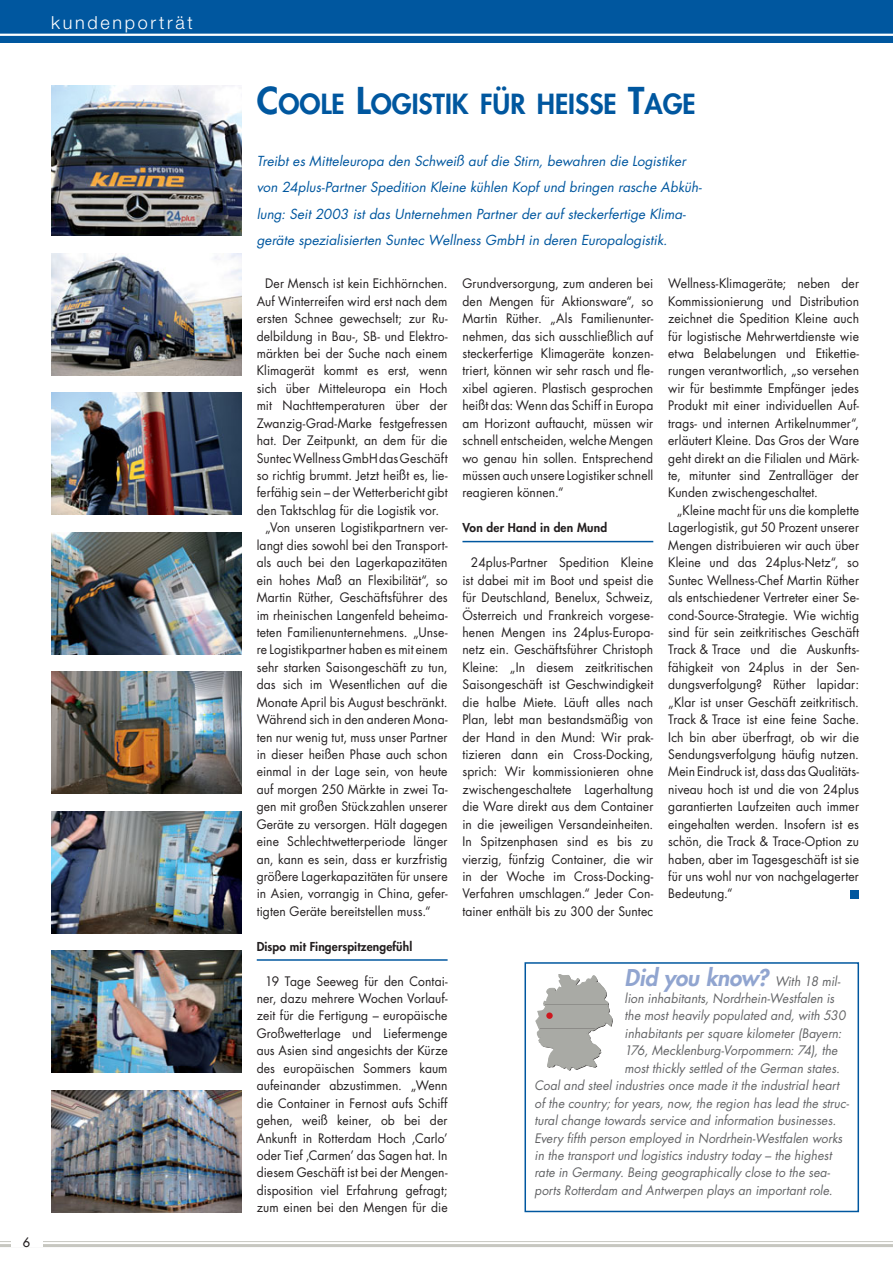
<style>
.page{position:relative;width:893px;height:1263px;background:#fff}
.page>*{position:absolute;margin:0;border:0;box-sizing:border-box;transform-origin:0 0}
.t1{font:800 27px "Futura";color:#00579f}
.t2{font:italic 800 22.5px "Futura";letter-spacing:-.005em;color:#91a5d0}
.t3{font:300 18px "Helvetica Neue";letter-spacing:.15em;color:#fff}
.t4{font:italic 13.5px/26.1px "Futura";color:#00579f}
.t5{font:12.75px/17.4px "Futura";letter-spacing:.01em;color:#231f20;text-align:justify;scale:.95 1}
.t6{font:italic 12.75px "Futura";letter-spacing:.005em;color:#636466;scale:.95 1}
.t7{font:12.75px "Futura";color:#231f20}
.t8{font:800 12px "Futura";letter-spacing:.01em;color:#231f20}
.s1{font-size:36px}
.s2{font-weight:400;font-size:12.75px;color:#636466}
</style>
<div class="page">
<div style="left:0;top:0;width:893px;height:43px;background:#00579f"></div>
<hr style="left:0;top:34px;width:893px;height:2px;background:#fff">
<hr style="left:0;top:1241px;width:893px;height:1px;background:#c7c7c0">
<hr style="left:0;top:1244px;width:893px;height:3px;background:#c7c7c0">
<div style="left:11px;top:1235px;width:32px;height:12px;background:#fff"></div>
<div style="left:850px;top:890px;width:9px;height:8px;background:#00579f"></div>
<hr style="left:257px;top:959px;width:191px;height:2px;background:#00579f">
<hr style="left:462px;top:541px;width:191px;height:1px;background:#00579f">
<img style="left:51px;top:532px;width:191px;height:122px">
<img style="left:51px;top:253px;width:191px;height:122px">
<img style="left:51px;top:1090px;width:191px;height:122px">
<img style="left:51px;top:951px;width:191px;height:122px">
<img style="left:51px;top:672px;width:191px;height:122px">
<img style="left:51px;top:811px;width:191px;height:122px">
<img style="left:51px;top:393px;width:191px;height:122px">
<img style="left:51px;top:85px;width:191px;height:151px">
<div style="left:524px;top:962px;width:335px;height:250px;border:2px solid #00579f"></div>
<svg style="left:536px;top:974px;width:77px;height:97px"></svg>
<div style="left:546px;top:1012px;width:7px;height:7px;background:#ce171e;border-radius:50%"></div>
<h3 class="t3" style="left:51px;top:16px;width:143px">kundenporträt</h3>
<p class="t7" style="left:23px;top:1236px;width:9px">6</p>
<h1 class="t1" style="left:257px;top:91px;width:440px"><span class="s1">C</span>OOLE <span class="s1">L</span>OGISTIK FÜR HEISSE <span class="s1">T</span>AGE</h1>
<p class="t4" style="left:257px;top:149px;width:447px">Treibt es Mitteleuropa den Schweiß auf die Stirn, bewahren die Logistiker von 24plus-Partner Spedition Kleine kühlen Kopf und bringen rasche Abküh&shy;lung: Seit 2003 ist das Unternehmen Partner der auf steckerfertige Klima&shy;geräte spezialisierten Suntec Wellness GmbH in deren Europalogistik.</p>
<p class="t5" style="left:265px;top:276px;width:193px">Der Mensch ist kein Eichhörnchen.</p>
<p class="t5" style="left:257px;top:293px;width:202px">Auf Winterreifen wird erst nach dem</p>
<p class="t5" style="left:257px;top:311px;width:202px">ersten Schnee gewechselt; zur Ru-</p>
<p class="t5" style="left:257px;top:328px;width:202px">delbildung in Bau-, SB- und Elektro-</p>
<p class="t5" style="left:257px;top:346px;width:202px">märkten bei der Suche nach einem</p>
<p class="t5" style="left:257px;top:363px;width:202px">Klimagerät kommt es erst, wenn</p>
<p class="t5" style="left:257px;top:381px;width:202px">sich über Mitteleuropa ein Hoch</p>
<p class="t5" style="left:257px;top:398px;width:202px">mit Nachttemperaturen über der</p>
<p class="t5" style="left:257px;top:415px;width:202px">Zwanzig-Grad-Marke festgefressen</p>
<p class="t5" style="left:257px;top:433px;width:202px">hat. Der Zeitpunkt, an dem für die</p>
<p class="t5" style="left:257px;top:450px;width:202px">Suntec Wellness GmbH das Geschäft</p>
<p class="t5" style="left:257px;top:468px;width:202px">so richtig brummt. Jetzt heißt es, lie-</p>
<p class="t5" style="left:257px;top:485px;width:202px">ferfähig sein – der Wetterbericht gibt</p>
<p class="t5" style="left:257px;top:503px;width:193px">den Taktschlag für die Logistik vor.</p>
<p class="t5" style="left:265px;top:520px;width:193px">„Von unseren Logistikpartnern ver-</p>
<p class="t5" style="left:257px;top:537px;width:202px">langt dies sowohl bei den Transport-</p>
<p class="t5" style="left:257px;top:555px;width:202px">als auch bei den Lagerkapazitäten</p>
<p class="t5" style="left:257px;top:572px;width:202px">ein hohes Maß an Flexibilität“, so</p>
<p class="t5" style="left:257px;top:590px;width:202px">Martin Rüther, Geschäftsführer des</p>
<p class="t5" style="left:257px;top:607px;width:202px">im rheinischen Langenfeld beheima-</p>
<p class="t5" style="left:257px;top:625px;width:202px">teten Familienunternehmens. „Unse-</p>
<p class="t5" style="left:257px;top:642px;width:202px">re Logistikpartner haben es mit einem</p>
<p class="t5" style="left:257px;top:660px;width:202px">sehr starken Saisongeschäft zu tun,</p>
<p class="t5" style="left:257px;top:677px;width:202px">das sich im Wesentlichen auf die</p>
<p class="t5" style="left:257px;top:694px;width:202px">Monate April bis August beschränkt.</p>
<p class="t5" style="left:257px;top:712px;width:202px">Während sich in den anderen Mona-</p>
<p class="t5" style="left:257px;top:729px;width:202px">ten nur wenig tut, muss unser Partner</p>
<p class="t5" style="left:257px;top:747px;width:202px">in dieser heißen Phase auch schon</p>
<p class="t5" style="left:257px;top:764px;width:202px">einmal in der Lage sein, von heute</p>
<p class="t5" style="left:257px;top:782px;width:202px">auf morgen 250 Märkte in zwei Ta-</p>
<p class="t5" style="left:257px;top:799px;width:202px">gen mit großen Stückzahlen unserer</p>
<p class="t5" style="left:257px;top:816px;width:202px">Geräte zu versorgen. Hält dagegen</p>
<p class="t5" style="left:257px;top:834px;width:202px">eine Schlechtwetterpe riode länger</p>
<p class="t5" style="left:257px;top:851px;width:202px">an, kann es sein, dass er kurzfristig</p>
<p class="t5" style="left:257px;top:869px;width:202px">größere Lagerkapazitäten für unsere</p>
<p class="t5" style="left:257px;top:886px;width:202px">in Asien, vorrangig in China, gefer-</p>
<p class="t5" style="left:257px;top:904px;width:185px">tigten Geräte bereitstellen muss.“</p>
<p class="t8" style="left:257px;top:941px;width:157px">Dispo mit Fingerspitzengefühl</p>
<p class="t5" style="left:257px;top:973px;width:202px;text-indent:9px">19 Tage Seeweg für den Contai&shy;ner, dazu mehrere Wochen Vorlauf&shy;zeit für die Fertigung – europäische Großwetterlage und Liefermenge aus Asien sind angesichts der Kürze des europäischen Sommers kaum aufeinander abzustimmen. „Wenn die Container in Fernost aufs Schiff gehen, weiß keiner, ob bei der Ankunft in Rotterdam Hoch ‚Carlo’ oder Tief ‚Carmen’ das Sagen hat. In diesem Geschäft ist bei der Mengen&shy;disposition viel Erfahrung gefragt; zum einen bei den Mengen für die</p>
<p class="t5" style="left:462px;top:276px;width:202px">Grundversorgung, zum anderen bei den Mengen für Aktionsware“, so Martin Rüther. „Als Familienunter&shy;nehmen, das sich ausschließlich auf steckerfertige Klimageräte konzen&shy;triert, können wir sehr rasch und fle&shy;xibel agieren. Plastisch gesprochen heißt das: Wenn das Schiff in Eu ropa am Horizont auftaucht, müssen wir schnell entscheiden, welche Mengen wo genau hin sollen. Entsprechend müssen auch unsere Logistiker schnell reagieren können.“</p>
<p class="t8" style="left:462px;top:522px;width:146px">Von der Hand in den Mund</p>
<p class="t5" style="left:462px;top:555px;width:202px;text-indent:9px">24plus-Partner Spedition Kleine ist dabei mit im Boot und speist die für Deutschland, Benelux, Schweiz, Österreich und Frankreich vorgese&shy;henen Mengen ins 24plus-Europa&shy;netz ein. Geschäftsführer Christoph Kleine: „In diesem zeitkritischen Saisongeschäft ist Geschwindigkeit die halbe Miete. Läuft alles nach Plan, lebt man bestandsmäßig von der Hand in den Mund: Wir prak&shy;tizieren dann ein Cross-Docking, sprich: Wir kommissionieren ohne zwischengeschaltete Lagerhaltung die Ware direkt aus dem Container in die jeweiligen Versandeinheiten.<br>In Spitzenphasen sind es bis zu vierzig, fünfzig Container, die wir in der Woche im Cross-Docking-Verfahren umschlagen.“ Jeder Con&shy;tainer enthält bis zu 300 der Suntec</p>
<p class="t5" style="left:668px;top:276px;width:202px">Wellness-Klimageräte; neben der Kommissionierung und Distribution zeichnet die Spedition Kleine auch für logistische Mehrwertdienste wie etwa Belabelungen und Etikettie&shy;rungen verantwortlich, „so versehen wir für bestimmte Empfänger jedes Produkt mit einer individuellen Auf&shy;trags- und internen Artikelnummer“, erläutert Kleine. Das Gros der Ware geht direkt an die Filialen und Märk&shy;te, mitunter sind Zentralläger der Kunden zwischengeschaltet.</p>
<p class="t5" style="left:668px;top:503px;width:202px;text-indent:9px">„Kleine macht für uns die komplette Lagerlogistik, gut 50 Prozent unserer Mengen distribuieren wir auch über Kleine und das 24plus-Netz“, so Suntec Wellness-Chef Martin Rüther als entschiedener Vertreter einer Se&shy;cond-Source-Strategie. Wie wichtig sind für sein zeitkritisches Geschäft Track &amp; Trace und die Auskunfts&shy;fähigkeit von 24plus in der Sen&shy;dungsverfolgung? Rüther lapidar: „Klar ist unser Geschäft zeitkritisch.<br>Track &amp; Trace ist eine feine Sache.<br>Ich bin aber überfragt, ob wir die Sendungsverfolgung häufig nutzen.<br>Mein Eindruck ist, dass das Qualitäts&shy;niveau hoch ist und die von 24plus garantierten Laufzeiten auch immer eingehalten werden. Insofern ist es schön, die Track &amp; Trace-Option zu haben, aber im Tagesgeschäft ist sie für uns wohl nur von nachgelagerter Bedeutung.“</p>
<h2 class="t2" style="left:624px;top:967px;width:217px">Did you know? <span class="s2">With 18 mil-</span></h2>
<p class="t6" style="left:624px;top:992px;width:222px">lion inhabitants, Nordrhein-Westfalen is</p>
<p class="t6" style="left:624px;top:1010px;width:234px">the most heavily populated and, with 530</p>
<p class="t6" style="left:624px;top:1027px;width:230px">inhabitants per square kilometer (Bayern:</p>
<p class="t6" style="left:624px;top:1045px;width:226px">176, Mecklenburg-Vorpommern: 74), the</p>
<p class="t6" style="left:624px;top:1062px;width:228px">most thickly settled of the German states.</p>
<p class="t6" style="left:534px;top:1080px;width:322px">Coal and steel industries once made it the industrial heart</p>
<p class="t6" style="left:534px;top:1097px;width:333px">of the country; for years, now, the region has lead the struc-</p>
<p class="t6" style="left:534px;top:1114px;width:319px">tural change towards service and information businesses.</p>
<p class="t6" style="left:534px;top:1132px;width:326px">Every fifth person employed in Nordrhein-Westfalen works</p>
<p class="t6" style="left:534px;top:1149px;width:314px">in the transport und logistics industry today – the highest</p>
<p class="t6" style="left:534px;top:1167px;width:313px">rate in Germany. Being geographically close to the sea-</p>
<p class="t6" style="left:534px;top:1184px;width:315px">ports Rotterdam and Antwerpen plays an important role.</p>
</div>
